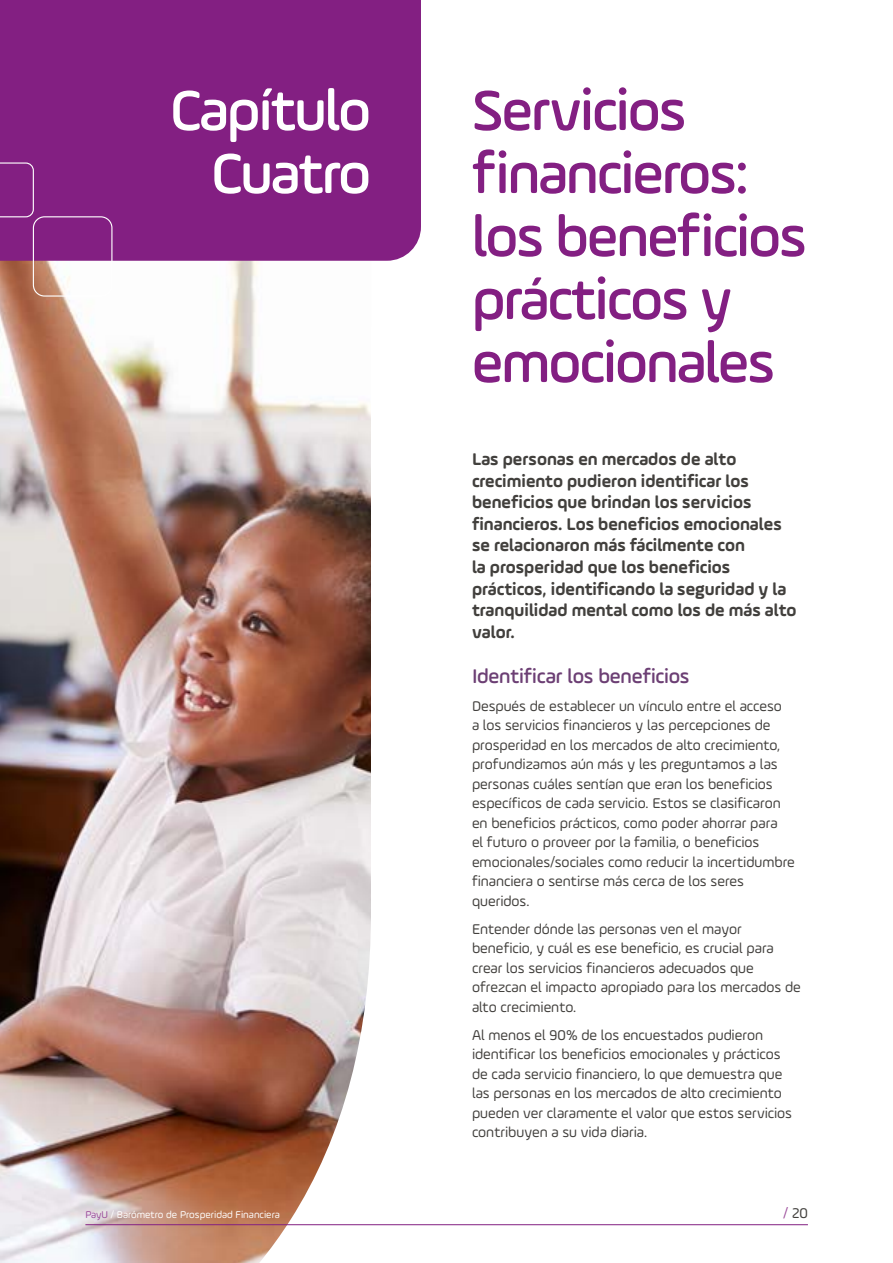
<style>
.page{position:relative;width:893px;height:1263px;background:#fff}
.page>*{position:absolute;margin:0;border:0;box-sizing:border-box;transform-origin:0 0}
.t1{font:500 60px/63px "Ample Soft";letter-spacing:-.03em;color:#831f82}
.t2{font:500 60px/63px "Ample Soft";letter-spacing:-.03em;color:#fff;text-align:right}
.t3{font:500 21px "Ample Soft";letter-spacing:-.01em;color:#6c3f74}
.t4{font:700 18px/21.6px "Ample Soft";color:#42403d}
.t5{font:15px/19.5px "Ample Soft";color:#42403d}
.t6{font:10.5px "Ample Soft";color:#fff}
.s1{color:#9c4c9b}
</style>
<div class="page">
<img style="left:0;top:261px;width:371px;height:1002px">
<div style="left:0;top:0;width:421px;height:261px;background:#831f82"></div>
<svg style="left:0;top:162px;width:113px;height:135px;background:#9c4d90"></svg>
<hr style="left:85px;top:1224px;width:723px;height:1px;background:#831f82">
<h1 class="t2" style="left:170px;top:78px;width:202px">Capítulo<br>Cuatro</h1>
<h1 class="t1" style="left:472px;top:78px;width:336px">Servicios financieros: los beneficios prácticos y emocionales</h1>
<p class="t4" style="left:472px;top:448px;width:326px">Las personas en mercados de alto crecimiento pudieron identificar los beneficios que brindan los servicios financieros. Los beneficios emocionales se relacionaron más fácilmente con<br>la prosperidad que los beneficios prácticos, identificando la seguridad y la tranquilidad mental como los de más alto valor.</p>
<h2 class="t3" style="left:472px;top:663px;width:219px">Identificar los beneficios</h2>
<p class="t5" style="left:472px;top:696px;width:324px">Después de establecer un vínculo entre el acceso<br>a los servicios financieros y las percepciones de prosperidad en los mercados de alto crecimiento, profundizamos aún más y les preguntamos a las personas cuáles sentían que eran los beneficios específicos de cada servicio. Estos se clasificaron en beneficios prácticos, como poder ahorrar para<br>el futuro o proveer por la familia, o beneficios emocionales/sociales como reducir la incertidumbre financiera o sentirse más cerca de los seres queridos.</p>
<p class="t5" style="left:472px;top:919px;width:330px">Entender dónde las personas ven el mayor beneficio, y cuál es ese beneficio, es crucial para crear los servicios financieros adecuados que ofrezcan el impacto apropiado para los mercados de alto crecimiento.</p>
<p class="t5" style="left:472px;top:1025px;width:322px">Al menos el 90% de los encuestados pudieron identificar los beneficios emocionales y prácticos de cada servicio financiero, lo que demuestra que las personas en los mercados de alto crecimiento pueden ver claramente el valor que estos servicios contribuyen a su vida diaria.</p>
<p class="t6" style="left:85px;top:1208px;width:196px"><span class="s1">PayU</span> / Barómetro de Prosperidad Financiera</p>
<p class="t5" style="left:783px;top:1203px;width:26px"><span class="s1">/</span> 20</p>
</div>
